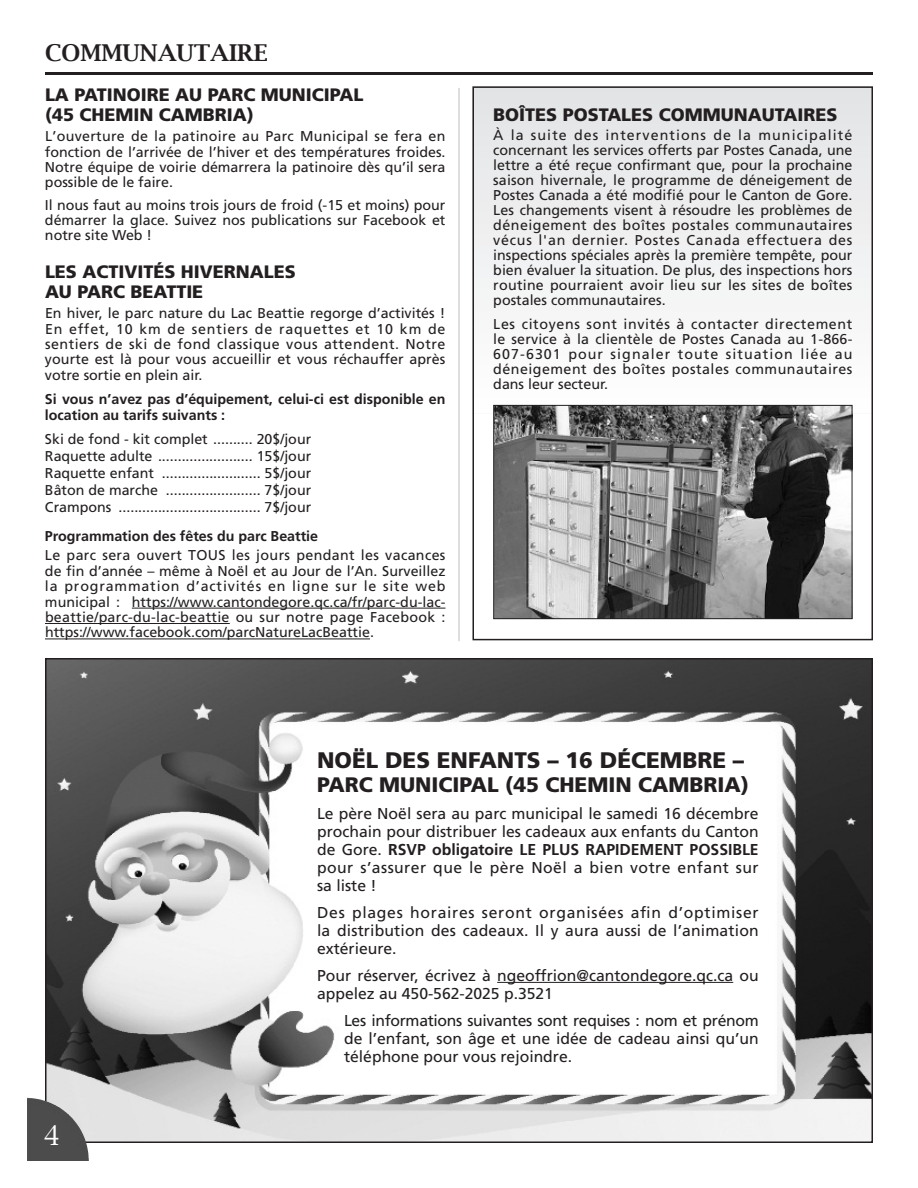
<style>
.page{position:relative;width:918px;height:1188px;background:#fff}
.page>*{position:absolute;margin:0;border:0;box-sizing:border-box;transform-origin:0 0}
.t1{font:27px "Lucida Bright";color:#fff}
.t2{font:600 23.25px "Lucida Bright";color:#231f20}
.t3{font:900 22.5px "Frutiger";color:#231f20}
.t4{font:900 21px "Frutiger";color:#231f20}
.t5{font:900 18px/20px "Frutiger";color:#231f20}
.t6{font:15.75px/18px "Frutiger";color:#231f20;text-align:justify}
.t7{font:14.25px/15px "Frutiger";color:#231f20;text-align:justify}
.t8{font:700 14.25px/15.5px "Frutiger";color:#231f20}
.s1{font-weight:700}
</style>
<div class="page">
<img style="left:48px;top:661px;width:822px;height:479px">
<hr style="left:497px;top:982px;width:236px;height:1px;background:#231f20">
<img style="left:27px;top:1098px;width:62px;height:63px">
<hr style="left:45px;top:72px;width:828px;height:3px;background:#231f20">
<div style="left:472px;top:86px;width:401px;height:554px;border:2px solid #231f20"></div>
<hr style="left:132px;top:608px;width:314px;height:1px;background:#231f20">
<hr style="left:45px;top:623px;width:185px;height:1px;background:#231f20">
<hr style="left:45px;top:639px;width:325px;height:1px;background:#231f20">
<hr style="left:459px;top:88px;width:1px;height:553px;background:#bcbdc0">
<img style="left:495px;top:407px;width:355px;height:210px">
<div style="left:493px;top:405px;width:359px;height:214px;border:1px solid #231f20"></div>
<h2 class="t2" style="left:45px;top:38px;width:224px">COMMUNAUTAIRE</h2>
<p class="t5" style="left:45px;top:87px;width:320px">LA PATINOIRE AU PARC MUNICIPAL (45 CHEMIN CAMBRIA)</p>
<p class="t7" style="left:45px;top:130px;width:402px;line-height:15.5px">L’ouverture de la patinoire au Parc Municipal se fera en fonction de l’arrivée de l’hiver et des températures froides.<br>Notre équipe de voirie démarrera la patinoire dès qu’il sera possible de le faire.</p>
<p class="t7" style="left:45px;top:198px;width:402px;line-height:15.5px">Il nous faut au moins trois jours de froid (-15 et moins) pour démarrer la glace. Suivez nos publications sur Facebook et notre site Web !</p>
<p class="t5" style="left:45px;top:263px;width:252px">LES ACTIVITÉS HIVERNALES<br>AU PARC BEATTIE</p>
<p class="t7" style="left:45px;top:307px;width:402px;line-height:15.5px">En hiver, le parc nature du Lac Beattie regorge d’activités !<br>En effet, 10 km de sentiers de raquettes et 10 km de sentiers de ski de fond classique vous attendent. Notre yourte est là pour vous accueillir et vous réchauffer après votre sortie en plein air.</p>
<p class="t8" style="left:45px;top:393px;width:402px">Si vous n’avez pas d’équipement, celui-ci est disponible en location au tarifs suivants :</p>
<p class="t7" style="left:45px;top:432px;width:268px;line-height:17px">Ski de fond - kit complet .......... 20$/jour Raquette adulte ........................ 15$/jour Raquette enfant ......................... 5$/jour Bâton de marche ........................ 7$/jour Crampons .................................... 7$/jour</p>
<p class="t8" style="left:45px;top:529px;width:275px">Programmation des fêtes du parc Beattie</p>
<p class="t7" style="left:45px;top:549px;width:402px;line-height:15.5px">Le parc sera ouvert TOUS les jours pendant les vacances de fin d’année – même à Noël et au Jour de l’An. Surveillez la programmation d’activités en ligne sur le site web municipal : https://www.cantondegore.qc.ca/fr/parc-du-lac&shy;beattie/parc-du-lac-beattie ou sur notre page Facebook : https://www.facebook.com/parcNatureLacBeattie.</p>
<p class="t5" style="left:493px;top:106px;width:346px">BOÎTES POSTALES COMMUNAUTAIRES</p>
<p class="t7" style="left:493px;top:129px;width:361px">À la suite des interventions de la municipalité concernant les services offerts par Postes Canada, une lettre a été reçue confirmant que, pour la prochaine saison hivernale, le programme de déneigement de Postes Canada a été modifié pour le Canton de Gore.<br>Les changements visent à résoudre les problèmes de déneigement des boîtes postales communautaires vécus l'an dernier. Postes Canada effectuera des inspections spéciales après la première tempête, pour bien évaluer la situation. De plus, des inspections hors routine pourraient avoir lieu sur les sites de boîtes postales communautaires.</p>
<p class="t7" style="left:493px;top:318px;width:361px">Les citoyens sont invités à contacter directement le service à la clientèle de Postes Canada au 1-866- 607-6301 pour signaler toute situation liée au déneigement des boîtes postales communautaires dans leur secteur.</p>
<h1 class="t1" style="left:44px;top:1119px;width:18px">4</h1>
<h3 class="t3" style="left:317px;top:751px;width:429px">NOËL DES ENFANTS – 16 DÉCEMBRE –</h3>
<h3 class="t4" style="left:317px;top:776px;width:433px">PARC MUNICIPAL (45 CHEMIN CAMBRIA)</h3>
<p class="t6" style="left:317px;top:806px;width:443px">Le père Noël sera au parc municipal le samedi 16 décembre prochain pour distribuer les cadeaux aux enfants du Canton de Gore. <span class="s1">RSVP obligatoire LE PLUS RAPIDEMENT POSSIBLE </span>pour s’assurer que le père Noël a bien votre enfant sur sa liste !</p>
<p class="t6" style="left:317px;top:905px;width:443px">Des plages horaires seront organisées afin d’optimiser la distribution des cadeaux. Il y aura aussi de l’animation extérieure.</p>
<p class="t6" style="left:317px;top:968px;width:443px">Pour réserver, écrivez à ngeoffrion@cantondegore.qc.ca ou appelez au 450-562-2025 p.3521</p>
<p class="t6" style="left:344px;top:1013px;width:416px">Les informations suivantes sont requises : nom et prénom de l’enfant, son âge et une idée de cadeau ainsi qu’un téléphone pour vous rejoindre.</p>
</div>
